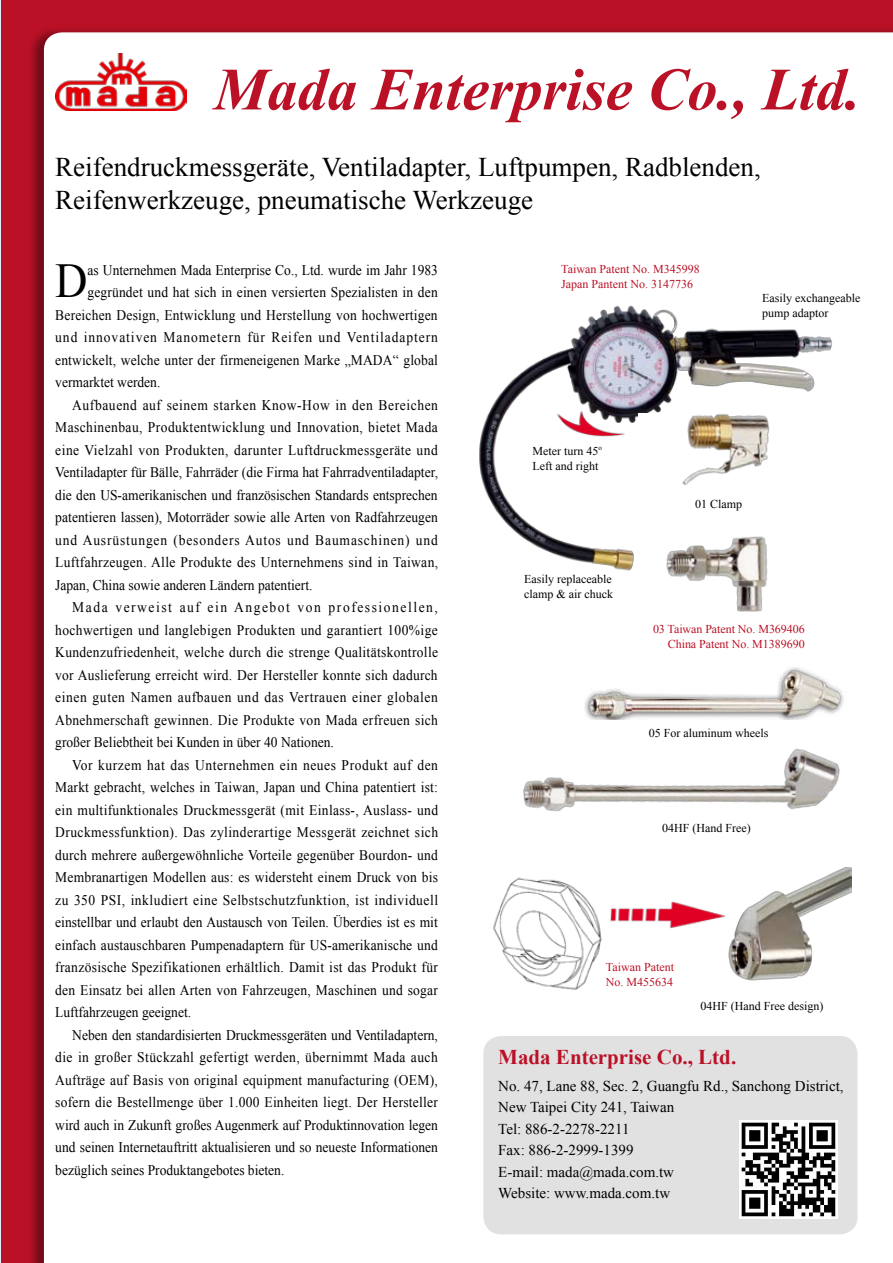
<style>
.page{position:relative;width:893px;height:1263px;background:#fff}
.page>*{position:absolute;margin:0;border:0;box-sizing:border-box;transform-origin:0 0}
.t1{font:italic 700 60px "Times New Roman";color:#ba1127}
.t2{font:48.75px "Times New Roman";color:#000;scale:.92 1}
.t3{font:27px/32.4px "Times New Roman";color:#000}
.t4{font:700 21px "Times New Roman";color:#ba1127}
.t5{font:15px/21.3px "Times New Roman";color:#000}
.t6{font:14.7px "Times New Roman";letter-spacing:.015em;color:#000;scale:.92 1}
.t7{font:14.7px "Times New Roman";letter-spacing:.035em;color:#000;scale:.92 1}
.t8{font:14.7px "Times New Roman";letter-spacing:.045em;color:#000;scale:.92 1}
.t9{font:14.7px "Times New Roman";letter-spacing:.07em;color:#000;scale:.92 1}
.t10{font:14.7px "Times New Roman";letter-spacing:.065em;color:#000;scale:.92 1}
.t11{font:14.7px "Times New Roman";letter-spacing:.04em;color:#000;scale:.92 1}
.t12{font:14.7px "Times New Roman";letter-spacing:.115em;color:#000;scale:.92 1}
.t13{font:12px/15px "Times New Roman";color:#000}
.t14{font:12px/15px "Times New Roman";color:#ba1127}
.t15{font:7.05px "Times New Roman";color:#000}
</style>
<div class="page">
<div style="left:0;top:0;width:12px;height:1263px;background:#def0fc"></div>
<div style="left:1px;top:0;width:892px;height:1263px;background:#ba1127"></div>
<div style="left:27px;top:26px;width:866px;height:1237px;background:#000;opacity:.39"></div>
<div style="left:44px;top:32px;width:849px;height:1231px;background:#fff"></div>
<div style="left:483px;top:1036px;width:374px;height:198px;background:#e1e1e1;border-radius:18px"></div>
<img style="left:739px;top:1121px;width:98px;height:98px">
<img style="left:55px;top:53px;width:131px;height:57px">
<img style="left:504px;top:716px;width:389px;height:132px">
<img style="left:561px;top:645px;width:303px;height:75px">
<img style="left:489px;top:847px;width:204px;height:168px">
<img style="left:698px;top:867px;width:153px;height:127px">
<img style="left:601px;top:893px;width:138px;height:44px">
<div style="left:600px;top:958px;width:92px;height:42px;background:#fff"></div>
<img style="left:465px;top:297px;width:392px;height:332px">
<div style="left:638px;top:413px;width:188px;height:195px;background:#fff"></div>
<img style="left:659px;top:536px;width:123px;height:92px">
<img style="left:666px;top:397px;width:126px;height:89px">
<img style="left:554px;top:410px;width:78px;height:36px">
<h1 class="t1" style="left:214px;top:47px;width:648px">Mada Enterprise Co., Ltd.</h1>
<h3 class="t3" style="left:55px;top:151px;width:707px">Reifendruckmessgeräte, Ventiladapter, Luftpumpen, Radblenden,<br>Reifenwerkzeuge, pneumatische Werkzeuge</h3>
<h2 class="t2" style="left:55px;top:248px;width:37px">D</h2>
<p class="t6" style="left:88px;top:260px;width:382px">as Unternehmen Mada Enterprise Co., Ltd. wurde im Jahr 1983</p>
<p class="t6" style="left:88px;top:282px;width:382px">gegründet und hat sich in einen versierten Spezialisten in den</p>
<p class="t6" style="left:55px;top:305px;width:417px">Bereichen Design, Entwicklung und Herstellung von hochwertigen</p>
<p class="t9" style="left:55px;top:327px;width:417px">und innovativen Manometern für Reifen und Ventiladaptern</p>
<p class="t6" style="left:55px;top:350px;width:417px">entwickelt, welche unter der firmeneigenen Marke „MADA“ global</p>
<p class="t6" style="left:55px;top:372px;width:116px">vermarktet werden.</p>
<p class="t8" style="left:72px;top:395px;width:399px">Aufbauend auf seinem starken Know-How in den Bereichen</p>
<p class="t6" style="left:55px;top:417px;width:417px">Maschinenbau, Produktentwicklung und Innovation, bietet Mada</p>
<p class="t7" style="left:55px;top:440px;width:417px">eine Vielzahl von Produkten, darunter Luftdruckmessgeräte und</p>
<p class="t6" style="left:55px;top:462px;width:418px">Ventiladapter für Bälle, Fahrräder (die Firma hat Fahrradventiladapter,</p>
<p class="t6" style="left:55px;top:485px;width:417px">die den US-amerikanischen und französischen Standards entsprechen</p>
<p class="t6" style="left:55px;top:507px;width:417px">patentieren lassen), Motorräder sowie alle Arten von Radfahrzeugen</p>
<p class="t10" style="left:55px;top:530px;width:417px">und Ausrüstungen (besonders Autos und Baumaschinen) und</p>
<p class="t6" style="left:55px;top:552px;width:418px">Luftfahrzeugen. Alle Produkte des Unternehmens sind in Taiwan,</p>
<p class="t6" style="left:55px;top:575px;width:281px">Japan, China sowie anderen Ländern patentiert.</p>
<p class="t12" style="left:72px;top:597px;width:399px">Mada verweist auf ein Angebot von professionellen,</p>
<p class="t6" style="left:55px;top:620px;width:417px">hochwertigen und langlebigen Produkten und garantiert 100%ige</p>
<p class="t6" style="left:55px;top:642px;width:418px">Kundenzufriedenheit, welche durch die strenge Qualitätskontrolle</p>
<p class="t6" style="left:55px;top:665px;width:417px">vor Auslieferung erreicht wird. Der Hersteller konnte sich dadurch</p>
<p class="t8" style="left:55px;top:687px;width:417px">einen guten Namen aufbauen und das Vertrauen einer globalen</p>
<p class="t6" style="left:55px;top:710px;width:417px">Abnehmerschaft gewinnen. Die Produkte von Mada erfreuen sich</p>
<p class="t6" style="left:55px;top:732px;width:304px">großer Beliebtheit bei Kunden in über 40 Nationen.</p>
<p class="t11" style="left:72px;top:755px;width:399px">Vor kurzem hat das Unternehmen ein neues Produkt auf den</p>
<p class="t6" style="left:55px;top:777px;width:417px">Markt gebracht, welches in Taiwan, Japan und China patentiert ist:</p>
<p class="t6" style="left:55px;top:800px;width:418px">ein multifunktionales Druckmessgerät (mit Einlass-, Auslass- und</p>
<p class="t7" style="left:55px;top:822px;width:418px">Druckmessfunktion). Das zylinderartige Messgerät zeichnet sich</p>
<p class="t6" style="left:55px;top:845px;width:417px">durch mehrere außergewöhnliche Vorteile gegenüber Bourdon- und</p>
<p class="t6" style="left:55px;top:867px;width:417px">Membranartigen Modellen aus: es widersteht einem Druck von bis</p>
<p class="t7" style="left:55px;top:890px;width:418px">zu 350 PSI, inkludiert eine Selbstschutzfunktion, ist individuell</p>
<p class="t6" style="left:55px;top:912px;width:417px">einstellbar und erlaubt den Austausch von Teilen. Überdies ist es mit</p>
<p class="t6" style="left:55px;top:935px;width:417px">einfach austauschbaren Pumpenadaptern für US-amerikanische und</p>
<p class="t6" style="left:55px;top:957px;width:417px">französische Spezifikationen erhältlich. Damit ist das Produkt für</p>
<p class="t6" style="left:55px;top:980px;width:417px">den Einsatz bei allen Arten von Fahrzeugen, Maschinen und sogar</p>
<p class="t6" style="left:55px;top:1002px;width:149px">Luftfahrzeugen geeignet.</p>
<p class="t6" style="left:72px;top:1025px;width:399px">Neben den standardisierten Druckmessgeräten und Ventiladaptern,</p>
<p class="t6" style="left:55px;top:1047px;width:417px">die in großer Stückzahl gefertigt werden, übernimmt Mada auch</p>
<p class="t6" style="left:55px;top:1070px;width:417px">Aufträge auf Basis von original equipment manufacturing (OEM),</p>
<p class="t6" style="left:55px;top:1092px;width:417px">sofern die Bestellmenge über 1.000 Einheiten liegt. Der Hersteller</p>
<p class="t6" style="left:55px;top:1115px;width:418px">wird auch in Zukunft großes Augenmerk auf Produktinnovation legen</p>
<p class="t6" style="left:55px;top:1137px;width:417px">und seinen Internetauftritt aktualisieren und so neueste Informationen</p>
<p class="t6" style="left:55px;top:1160px;width:251px">bezüglich seines Produktangebotes bieten.</p>
<p class="t14" style="left:561px;top:261px;width:140px">Taiwan Patent No. M345998<br>Japan Pantent No. 3147736</p>
<p class="t13" style="left:762px;top:291px;width:100px">Easily exchangeable pump adaptor</p>
<p class="t13" style="left:533px;top:443px;width:67px">Meter turn 45</p>
<p class="t15" style="left:599px;top:442px;width:5px">o</p>
<p class="t13" style="left:533px;top:458px;width:67px">Left and right</p>
<p class="t13" style="left:524px;top:571px;width:90px">Easily replaceable clamp &amp; air chuck</p>
<p class="t13" style="left:695px;top:496px;width:49px">01 Clamp</p>
<p class="t14" style="left:653px;top:621px;width:153px;text-align:right">03 Taiwan Patent No. M369406<br>China Patent No. M1389690</p>
<p class="t13" style="left:649px;top:725px;width:121px">05 For aluminum wheels</p>
<p class="t13" style="left:662px;top:820px;width:90px">04HF (Hand Free)</p>
<p class="t14" style="left:606px;top:959px;width:70px">Taiwan Patent<br>No. M455634</p>
<p class="t13" style="left:701px;top:998px;width:124px">04HF (Hand Free design)</p>
<h3 class="t4" style="left:498px;top:1043px;width:239px">Mada Enterprise Co., Ltd.</h3>
<p class="t5" style="left:498px;top:1075px;width:347px">No. 47, Lane 88, Sec. 2, Guangfu Rd., Sanchong District,<br>New Taipei City 241, Taiwan<br>Tel: 886-2-2278-2211<br>Fax: 886-2-2999-1399<br>E-mail: mada@mada.com.tw<br>Website: www.mada.com.tw</p>
</div>
